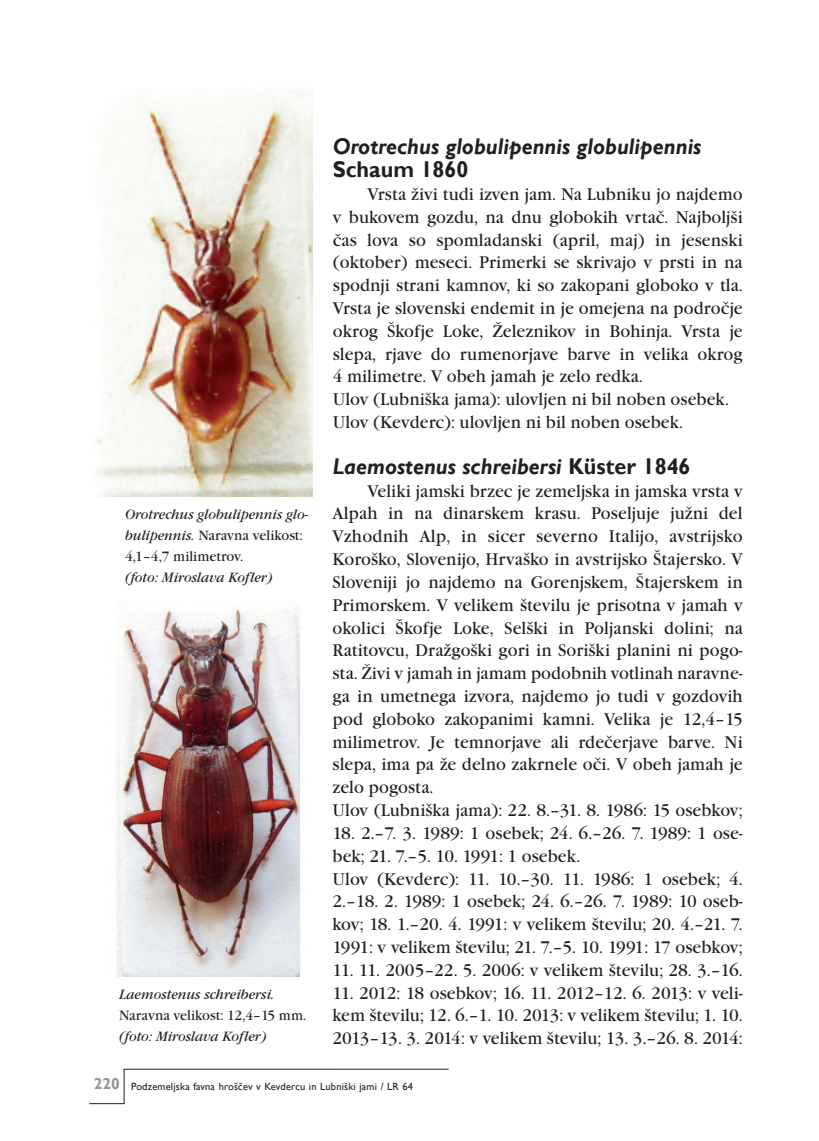
<style>
.page{position:relative;width:819px;height:1141px;background:#fff}
.page>*{position:absolute;margin:0;border:0;box-sizing:border-box;transform-origin:0 0}
.Podnaslov_BOLD_13_R{font:italic 700 22.75px/22.8px "Gill Sans";color:#231f20;scale:.95 1}
.Body__7_first_line{font:17.5px/22.8px "Garamond Itc TEE";color:#231f20;text-align:justify;scale:.95 1}
.Body_7_first_line_b{font:17.5px/22.8px "Garamond Itc TEE";color:#231f20;text-align:justify;scale:.95 1}
.Tekst_k_sliki_levo{font:italic 14px/21px "Garamond Itc TEE";color:#231f20;scale:.95 1}
.t1{font:10.5px "Gill Sans";letter-spacing:.02em;color:#231f20}
.s1{font-style:normal}
.s2{font-weight:700;font-size:15.75px;color:#939598}
</style>
<div class="page">
<svg style="left:89px;top:1069px;width:360px;height:35px"></svg>
<img style="left:97px;top:89px;width:216px;height:407px">
<img style="left:117px;top:607px;width:183px;height:369px">
<p class="Tekst_k_sliki_levo" style="left:125px;top:504px;width:194px">Orotrechus globulipennis glo&shy;bulipennis. <span class="s1">Naravna velikost:<br>4,1–4,7 milimetrov.<br></span>(foto: Miroslava Kofler)</p>
<p class="Tekst_k_sliki_levo" style="left:119px;top:984px;width:198px">Laemostenus schreibersi.<br><span class="s1">Naravna velikost: 12,4–15 mm. </span>(foto: Miroslava Kofler)</p>
<p class="Podnaslov_BOLD_13_R" style="left:333px;top:136px;width:389px">Orotrechus globulipennis globulipennis<br><span class="s1">Schaum 1860</span></p>
<p class="Body__7_first_line" style="left:333px;top:183px;width:433px;text-indent:35px">Vrsta živi tudi izven jam. Na Lubniku jo najdemo v bukovem gozdu, na dnu globokih vrtač. Najboljši čas lova so spomladanski (april, maj) in jesenski (oktober) meseci. Primerki se skrivajo v prsti in na spodnji strani kamnov, ki so zakopani globoko v tla.<br>Vrsta je slovenski endemit in je omejena na področje okrog Škofje Loke, Železnikov in Bohinja. Vrsta je slepa, rjave do rumenorjave barve in velika okrog 4 milimetre. V obeh jamah je zelo redka.</p>
<p class="Body_7_first_line_b" style="left:333px;top:388px;width:418px">Ulov (Lubniška jama): ulovljen ni bil noben osebek.</p>
<p class="Body_7_first_line_b" style="left:333px;top:411px;width:370px">Ulov (Kevderc): ulovljen ni bil noben osebek.</p>
<p class="Podnaslov_BOLD_13_R" style="left:333px;top:455px;width:378px">Laemostenus schreibersi <span class="s1">Küster 1846</span></p>
<p class="Body__7_first_line" style="left:332px;top:480px;width:433px;text-indent:35px">Veliki jamski brzec je zemeljska in jamska vrsta v Alpah in na dinarskem krasu. Poseljuje južni del Vzhodnih Alp, in sicer severno Italijo, avstrijsko Koroško, Slovenijo, Hrvaško in avstrijsko Štajersko. V Sloveniji jo najdemo na Gorenjskem, Štajerskem in Primorskem. V velikem številu je prisotna v jamah v okolici Škofje Loke, Selški in Poljanski dolini; na Ratitovcu, Dražgoški gori in Soriški planini ni pogo&shy;sta. Živi v jamah in jamam podobnih votlinah naravne&shy;ga in umetnega izvora, najdemo jo tudi v gozdovih pod globoko zakopanimi kamni. Velika je 12,4–15 milimetrov. Je temnorjave ali rdečerjave barve. Ni slepa, ima pa že delno zakrnele oči. V obeh jamah je zelo pogosta.</p>
<p class="Body_7_first_line_b" style="left:332px;top:799px;width:433px">Ulov (Lubniška jama): 22. 8.–31. 8. 1986: 15 osebkov;</p>
<p class="Body_7_first_line_b" style="left:332px;top:822px;width:433px">18. 2.–7. 3. 1989: 1 osebek; 24. 6.–26. 7. 1989: 1 ose&shy;bek; 21. 7.–5. 10. 1991: 1 osebek.</p>
<p class="Body_7_first_line_b" style="left:332px;top:867px;width:433px">Ulov (Kevderc): 11. 10.–30. 11. 1986: 1 osebek; 4.<br>2.–18. 2. 1989: 1 osebek; 24. 6.–26. 7. 1989: 10 oseb&shy;kov; 18. 1.–20. 4. 1991: v velikem številu; 20. 4.–21. 7.<br>1991: v velikem številu; 21. 7.–5. 10. 1991: 17 osebkov;</p>
<p class="Body_7_first_line_b" style="left:332px;top:959px;width:433px">11. 11. 2005–22. 5. 2006: v velikem številu; 28. 3.–16.</p>
<p class="Body_7_first_line_b" style="left:332px;top:982px;width:433px">11. 2012: 18 osebkov; 16. 11. 2012–12. 6. 2013: v veli&shy;kem številu; 12. 6.–1. 10. 2013: v velikem številu; 1. 10.<br>2013–13. 3. 2014: v velikem številu; 13. 3.–26. 8. 2014:</p>
<p class="t1" style="left:94px;top:1080px;width:321px"><span class="s2">220</span> Podzemeljska favna hroščev v Kevdercu in Lubniški jami / LR 64</p>
</div>
